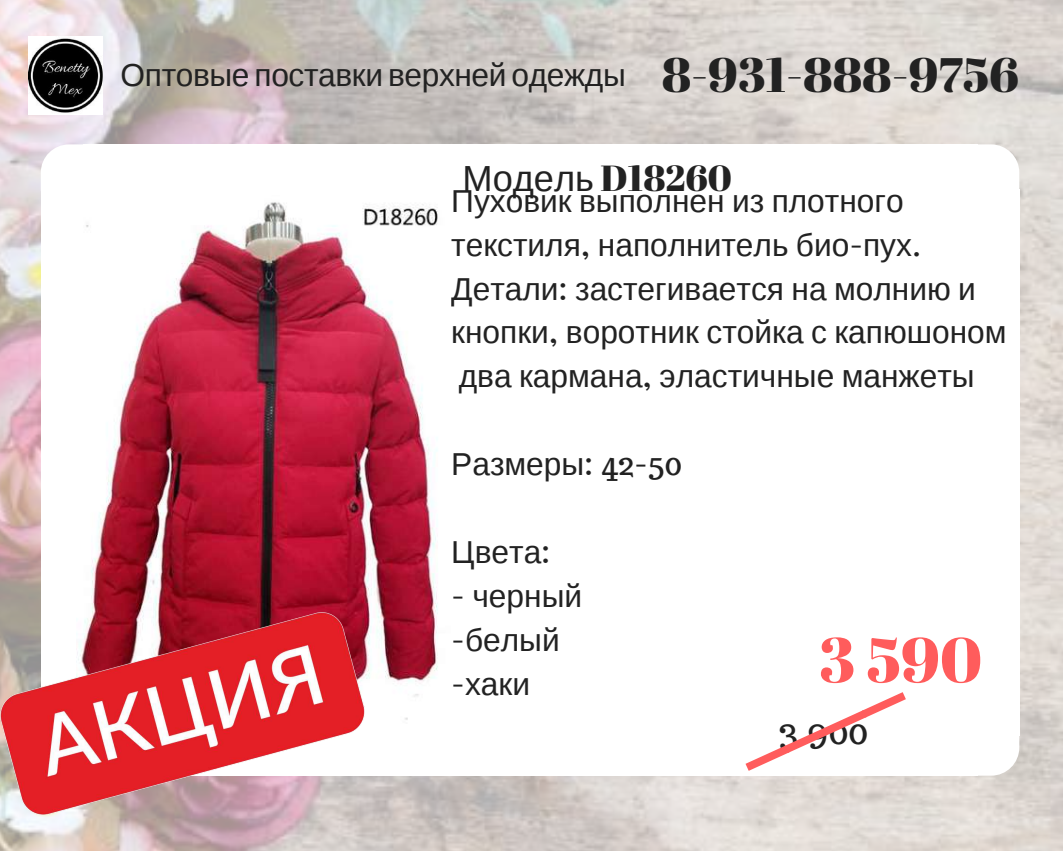
<style>
.page{position:relative;width:1063px;height:851px;background:#fff}
.page>*{position:absolute;margin:0;border:0;box-sizing:border-box;transform-origin:0 0}
.t1{font:63.45px "Abril Fatface";color:#ff5c5c}
.t2{font:36.3px "Liberation Sans";color:#222}
.t3{font:36.3px "Trocchi";color:#222}
.t4{font:31.65px/44px "Liberation Sans";color:#222}
.s1{font-family:"Abril Fatface";font-size:48.3px}
.s2{font-family:"Abril Fatface"}
.s3{font-family:"Trocchi"}
</style>
<div class="page">
<img style="left:0;top:0;width:1063px;height:850px">
<img style="left:28px;top:36px;width:74px;height:79px">
<svg style="left:977px;top:144px;width:42px;height:45px"></svg>
<div style="left:976px;top:189px;width:43px;height:547px;background:#fff"></div>
<div style="left:83px;top:189px;width:894px;height:547px;background:#fff"></div>
<div style="left:83px;top:144px;width:894px;height:47px;background:#fff"></div>
<svg style="left:41px;top:144px;width:42px;height:45px"></svg>
<div style="left:41px;top:189px;width:43px;height:547px;background:#fff"></div>
<div style="left:83px;top:734px;width:894px;height:41px;background:#fff"></div>
<svg style="left:977px;top:736px;width:42px;height:39px"></svg>
<img style="left:86px;top:202px;width:352px;height:518px">
<img style="left:0;top:612px;width:365px;height:202px">
<svg style="left:746px;top:692px;width:160px;height:78px"></svg>
<p class="t4" style="left:121px;top:53px;width:900px">Оптовые поставки верхней одежды <span class="s1">8-931-888-9756</span></p>
<p class="t2" style="left:463px;top:158px;width:271px">Модель <span class="s2">D18260</span></p>
<p class="t4" style="left:451px;top:179px;width:557px">Пуховик выполнен из плотного текстиля<span class="s3">,</span> наполнитель био<span class="s3">-</span>пух<span class="s3">.<br></span>Детали<span class="s3">:</span> застегивается на молнию и кнопки<span class="s3">,</span> воротник стойка с капюшоном два кармана<span class="s3">,</span> эластичные манжеты</p>
<p class="t4" style="left:451px;top:442px;width:232px">Размеры<span class="s3">: 42-50</span></p>
<p class="t4" style="left:451px;top:530px;width:101px">Цвета<span class="s3">:</span></p>
<p class="t4" style="left:451px;top:574px;width:132px"><span class="s3">-</span> черный <span class="s3">-</span>белый <span class="s3">-</span>хаки</p>
<h1 class="t1" style="left:819px;top:615px;width:165px">3 590</h1>
<p class="t3" style="left:779px;top:707px;width:91px">3 900</p>
</div>
